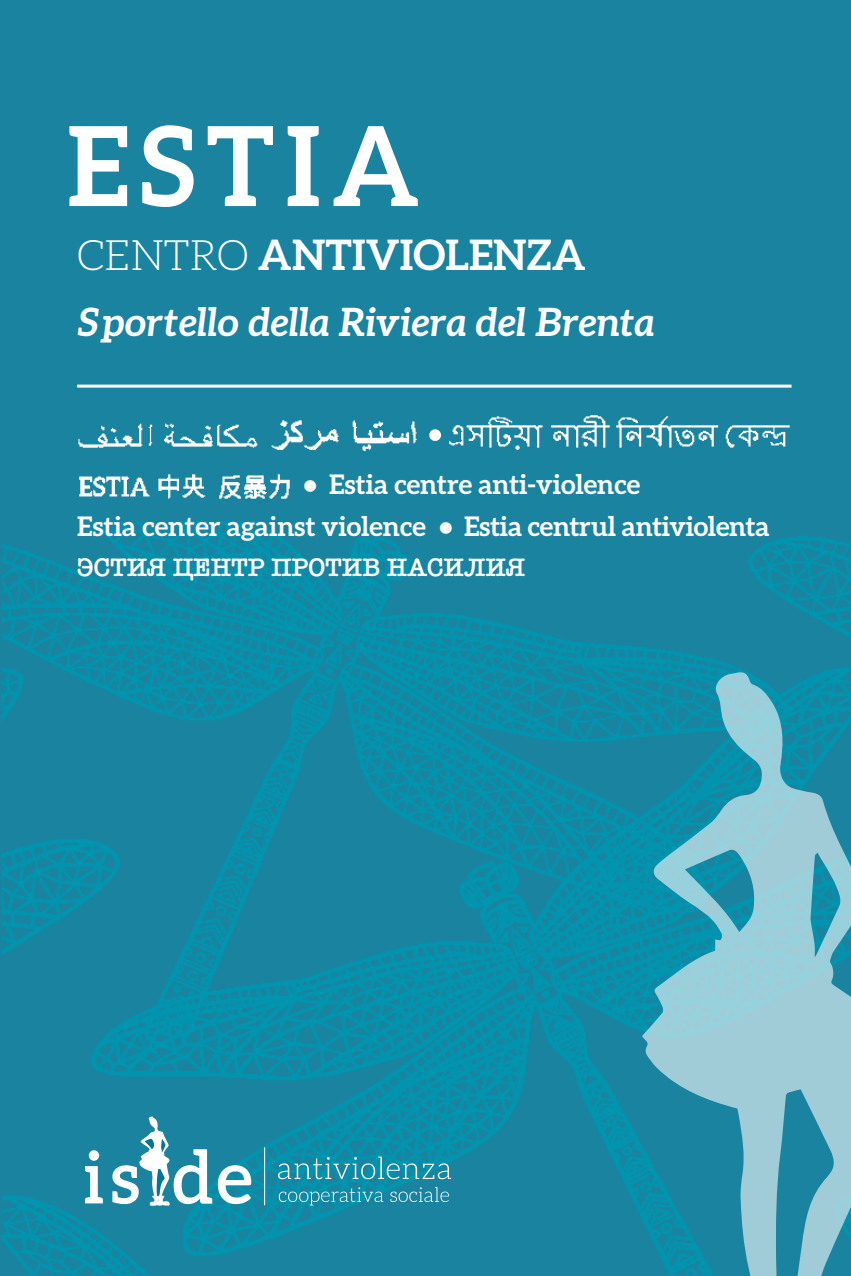
<style>
.page{position:relative;width:851px;height:1276px;background:#fff}
.page>*{position:absolute;margin:0;border:0;box-sizing:border-box;transform-origin:0 0}
.t1{font:700 42px "Aleo";color:#fff}
.t2{font:italic 700 39px "Aleo";color:#fff}
.t3{font:700 27px "Aleo";color:#fff}
.t4{font:600 26.1px "American Typewriter";color:#fff}
.s1{font-weight:300}
</style>
<div class="page">
<div style="left:0;top:0;width:850px;height:1276px;background:#1a84a0"></div>
<img style="left:2px;top:521px;width:848px;height:755px">
<svg style="left:69px;top:125px;width:348px;height:82px"></svg>
<svg style="left:278px;top:1156px;width:173px;height:23px"></svg>
<svg style="left:279px;top:1187px;width:170px;height:18px"></svg>
<hr style="left:264px;top:1147px;width:1px;height:58px;background:#fff">
<svg style="left:84px;top:1149px;width:20px;height:55px"></svg>
<svg style="left:112px;top:1116px;width:140px;height:89px"></svg>
<img style="left:449px;top:415px;width:341px;height:35px">
<img style="left:78px;top:420px;width:339px;height:30px">
<svg style="left:642px;top:671px;width:208px;height:605px"></svg>
<hr style="left:77px;top:384px;width:714px;height:3px;background:#fff">
<svg style="left:429px;top:429px;width:12px;height:12px"></svg>
<img style="left:79px;top:474px;width:211px;height:25px">
<h1 class="t1" style="left:77px;top:231px;width:510px"><span class="s1">CENTRO</span> ANTIVIOLENZA</h1>
<h2 class="t2" style="left:77px;top:299px;width:578px">Sportello della Riviera del Brenta</h2>
<p class="t3" style="left:304px;top:468px;width:338px">• Estia centre anti-violence</p>
<p class="t3" style="left:439px;top:510px;width:331px">• Estia centrul antiviolenta</p>
<p class="t3" style="left:77px;top:510px;width:350px">Estia center against violence</p>
<p class="t4" style="left:77px;top:548px;width:449px">ЭСТИЯ ЦЕНТР ПРОТИВ НАСИЛИЯ</p>
</div>
